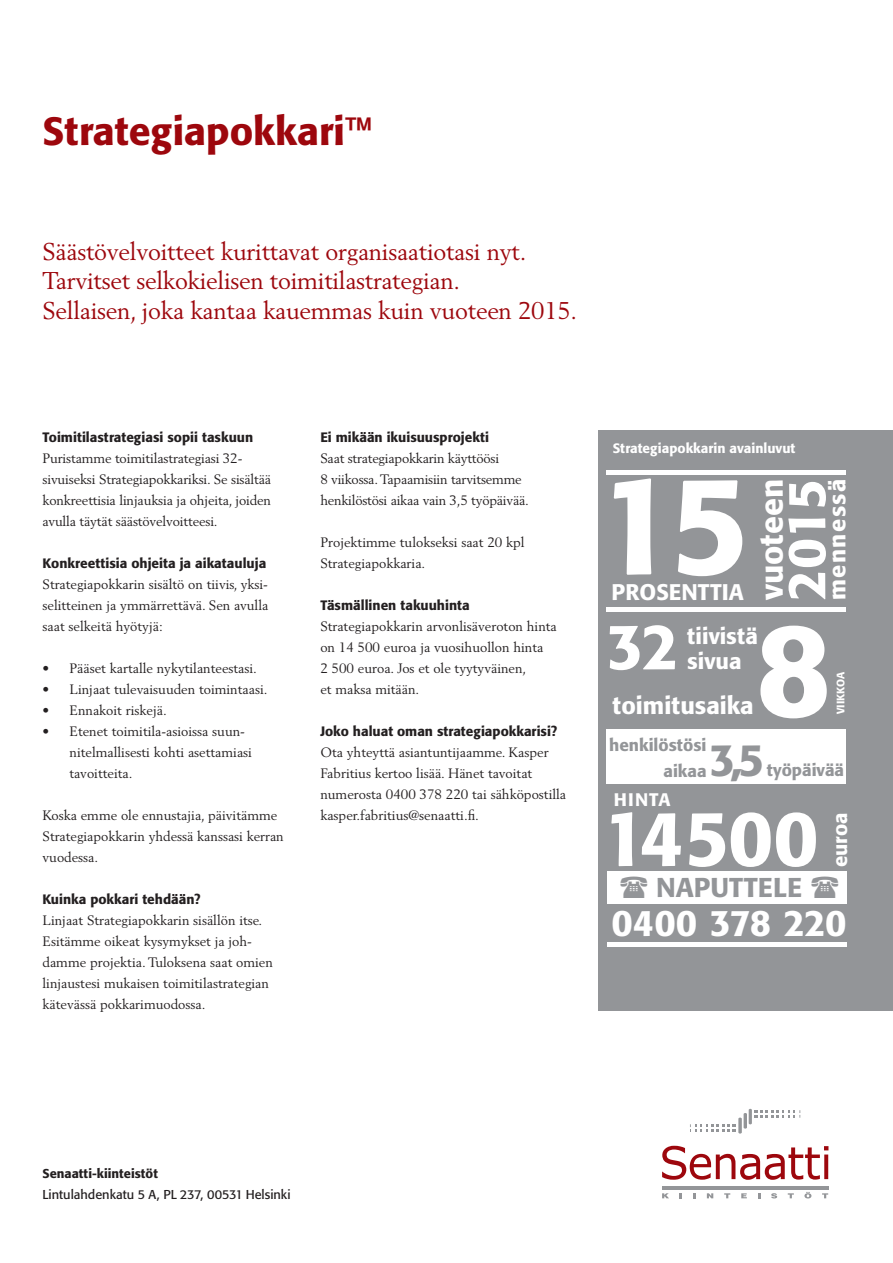
<style>
.page{position:relative;width:893px;height:1263px;background:#fff}
.page>*{position:absolute;margin:0;border:0;box-sizing:border-box;transform-origin:0 0}
.t1{font:500 138.45px "Formata BQ";color:#fff}
.t2{font:500 132px "Formata BQ";color:#fff}
.t3{font:500 77.55px "Formata BQ";letter-spacing:-.01em;color:#fff}
.t4{font:500 64.05px "Formata BQ";color:#fff}
.t5{font:500 53.25px "Formata BQ";color:#fff}
.t6{font:500 45px "Formata BQ";color:#939598}
.t7{font:500 39px "Formata BQ";color:#9d070d}
.t8{font:500 36.75px "Formata BQ";letter-spacing:-.02em;color:#fff}
.t9{font:500 31.95px "Formata BQ";color:#fff}
.t10{font:500 27px "Formata BQ";color:#939598}
.t11{font:24px/29.2px "Berling";letter-spacing:-.01em;color:#9d070d}
.t12{font:500 24px "Formata BQ";color:#fff}
.t13{font:500 23.4px "Formata BQ";letter-spacing:.065em;color:#fff}
.t14{font:500 22.35px "Formata BQ";color:#fff}
.t15{font:500 20.1px "Formata BQ";color:#fff}
.t16{font:500 18px "Formata BQ";letter-spacing:.06em;color:#fff}
.t17{font:500 16.95px "Formata BQ";color:#939598}
.Leipis{font:13.5px/21px "Berling";color:#231f20}
.Valiotsikko{font:500 13.5px "Formata BQ";color:#231f20}
.t18{font:500 13.5px "Formata BQ";color:#fff}
.t19{font:12.75px "Formata BQ";color:#231f20}
.t20{font:500 12.75px "Formata BQ";color:#231f20}
.t21{font:500 10.8px "Formata BQ";color:#fff}
</style>
<div class="page">
<svg style="left:662px;top:1193px;width:7px;height:5px"></svg>
<svg style="left:707px;top:1193px;width:6px;height:5px"></svg>
<svg style="left:724px;top:1193px;width:6px;height:5px"></svg>
<svg style="left:741px;top:1193px;width:6px;height:5px"></svg>
<svg style="left:771px;top:1193px;width:6px;height:5px"></svg>
<svg style="left:788px;top:1193px;width:6px;height:5px"></svg>
<svg style="left:822px;top:1193px;width:6px;height:5px"></svg>
<hr style="left:749px;top:1109px;width:3px;height:15px;background:#939598">
<hr style="left:744px;top:1113px;width:3px;height:15px;background:#939598">
<svg style="left:738px;top:1117px;width:4px;height:16px"></svg>
<svg style="left:754px;top:1110px;width:46px;height:8px"></svg>
<svg style="left:690px;top:1124px;width:46px;height:8px"></svg>
<svg style="left:662px;top:1146px;width:166px;height:34px"></svg>
<hr style="left:662px;top:1186px;width:166px;height:3px;background:#939598">
<svg style="left:804px;top:1192px;width:7px;height:6px"></svg>
<div style="left:598px;top:430px;width:295px;height:581px;background:#939598"></div>
<hr style="left:607px;top:470px;width:239px;height:4px;background:#fff">
<div style="left:607px;top:607px;width:239px;height:5px;background:#fff"></div>
<div style="left:607px;top:871px;width:240px;height:33px;background:#fff"></div>
<div style="left:607px;top:942px;width:240px;height:5px;background:#fff"></div>
<div style="left:607px;top:729px;width:239px;height:54px;background:#fff"></div>
<p class="t7" style="left:43px;top:107px;width:331px">Strategiapokkari™</p>
<p class="t11" style="left:43px;top:237px;width:536px">Säästövelvoitteet kurittavat organisaatiotasi nyt.<br>Tarvitset selkokielisen toimitilastrategian.<br>Sellaisen, joka kantaa kauemmas kuin vuoteen 2015.</p>
<p class="Valiotsikko" style="left:43px;top:429px;width:212px">Toimitilastrategiasi sopii taskuun</p>
<p class="Leipis" style="left:43px;top:448px;width:230px">Puristamme toimitilastrategiasi 32- sivuiseksi Strategiapokkariksi. Se sisältää konkreettisia linjauksia ja ohjeita, joiden avulla täytät säästövelvoitteesi.</p>
<p class="Valiotsikko" style="left:43px;top:555px;width:225px">Konkreettisia ohjeita ja aikatauluja</p>
<p class="Leipis" style="left:43px;top:574px;width:227px;text-align:justify">Strategiapokkarin sisältö on tiivis, yksi&shy;selitteinen ja ymmärrettävä. Sen avulla saat selkeitä hyötyjä:</p>
<p class="Leipis" style="left:43px;top:658px;width:216px">• Pääset kartalle nykytilanteestasi.</p>
<p class="Leipis" style="left:43px;top:679px;width:227px">• Linjaat tulevaisuuden toimintaasi.</p>
<p class="Leipis" style="left:43px;top:700px;width:126px">• Ennakoit riskejä.</p>
<p class="Leipis" style="left:70px;top:721px;width:184px;text-indent:-27px">• Etenet toimitila-asioissa suun&shy;nitelmallisesti kohti asettamiasi tavoitteita.</p>
<p class="Leipis" style="left:43px;top:805px;width:243px">Koska emme ole ennustajia, päivitämme<br>Strategiapokkarin yhdessä kanssasi kerran vuodessa.</p>
<p class="Valiotsikko" style="left:43px;top:891px;width:160px">Kuinka pokkari tehdään?</p>
<p class="Leipis" style="left:43px;top:910px;width:221px">Linjaat Strategiapokkarin sisällön itse.</p>
<p class="Leipis" style="left:43px;top:931px;width:232px">Esitämme oikeat kysymykset ja joh&shy;damme projektia. Tuloksena saat omien linjaustesi mukaisen toimitilastrategian kätevässä pokkarimuodossa.</p>
<p class="Valiotsikko" style="left:320px;top:429px;width:170px">Ei mikään ikuisuusprojekti</p>
<p class="Leipis" style="left:320px;top:448px;width:210px">Saat strategiapokkarin käyttöösi<br>8 viikossa. Tapaamisiin tarvitsemme henkilöstösi aikaa vain 3,5 työpäivää.</p>
<p class="Leipis" style="left:320px;top:532px;width:206px">Projektimme tulokseksi saat 20 kpl<br>Strategiapokkaria.</p>
<p class="Valiotsikko" style="left:320px;top:597px;width:151px">Täsmällinen takuuhinta</p>
<p class="Leipis" style="left:320px;top:616px;width:238px">Strategiapokkarin arvonlisäveroton hinta on 14 500 euroa ja vuosihuollon hinta</p>
<p class="Leipis" style="left:320px;top:658px;width:208px">2 500 euroa. Jos et ole tyytyväinen,</p>
<p class="Leipis" style="left:320px;top:679px;width:101px">et maksa mitään.</p>
<p class="Valiotsikko" style="left:320px;top:723px;width:238px">Joko haluat oman strategiapokkarisi?</p>
<p class="Leipis" style="left:320px;top:742px;width:247px">Ota yhteyttä asiantuntijaamme. Kasper Fabritius kertoo lisää. Hänet tavoitat numerosta 0400 378 220 tai sähköpostilla kasper.fabritius@senaatti.fi.</p>
<p class="t18" style="left:613px;top:440px;width:184px">Strategiapokkarin avainluvut</p>
<p class="t1" style="left:598px;top:440px;width:154px">15</p>
<p class="t14" style="left:612px;top:579px;width:134px">PROSENTTIA</p>
<p class="t4" style="left:607px;top:607px;width:74px">32</p>
<p class="t12" style="left:612px;top:690px;width:143px">toimitusaika</p>
<p class="t9" style="left:752px;top:600px;width:123px;rotate:-90deg">vuoteen</p>
<p class="t5" style="left:774px;top:600px;width:123px;rotate:-90deg">2015</p>
<p class="t13" style="left:823px;top:600px;width:123px;rotate:-90deg">mennessä</p>
<p class="t2" style="left:755px;top:589px;width:78px">8</p>
<p class="t14" style="left:687px;top:623px;width:72px">tiivistä</p>
<p class="t14" style="left:687px;top:647px;width:56px">sivua</p>
<p class="t21" style="left:834px;top:714px;width:43px;rotate:-90deg">VIIKKOA</p>
<p class="t17" style="left:609px;top:735px;width:99px">henkilöstösi</p>
<p class="t17" style="left:663px;top:760px;width:45px">aikaa</p>
<p class="t6" style="left:709px;top:733px;width:56px">3,5</p>
<p class="t17" style="left:767px;top:759px;width:79px">työpäivää</p>
<p class="t16" style="left:614px;top:788px;width:58px">HINTA</p>
<p class="t3" style="left:602px;top:791px;width:218px">14500</p>
<p class="t10" style="left:656px;top:871px;width:148px">NAPUTTELE</p>
<p class="t15" style="left:828px;top:867px;width:56px;rotate:-90deg">euroa</p>
<p class="t8" style="left:612px;top:900px;width:236px">0400 378 220</p>
<p class="t20" style="left:43px;top:1166px;width:117px">Senaatti-kiinteistöt</p>
<p class="t19" style="left:43px;top:1187px;width:250px">Lintulahdenkatu 5 A, PL 237, 00531 Helsinki</p>
</div>
